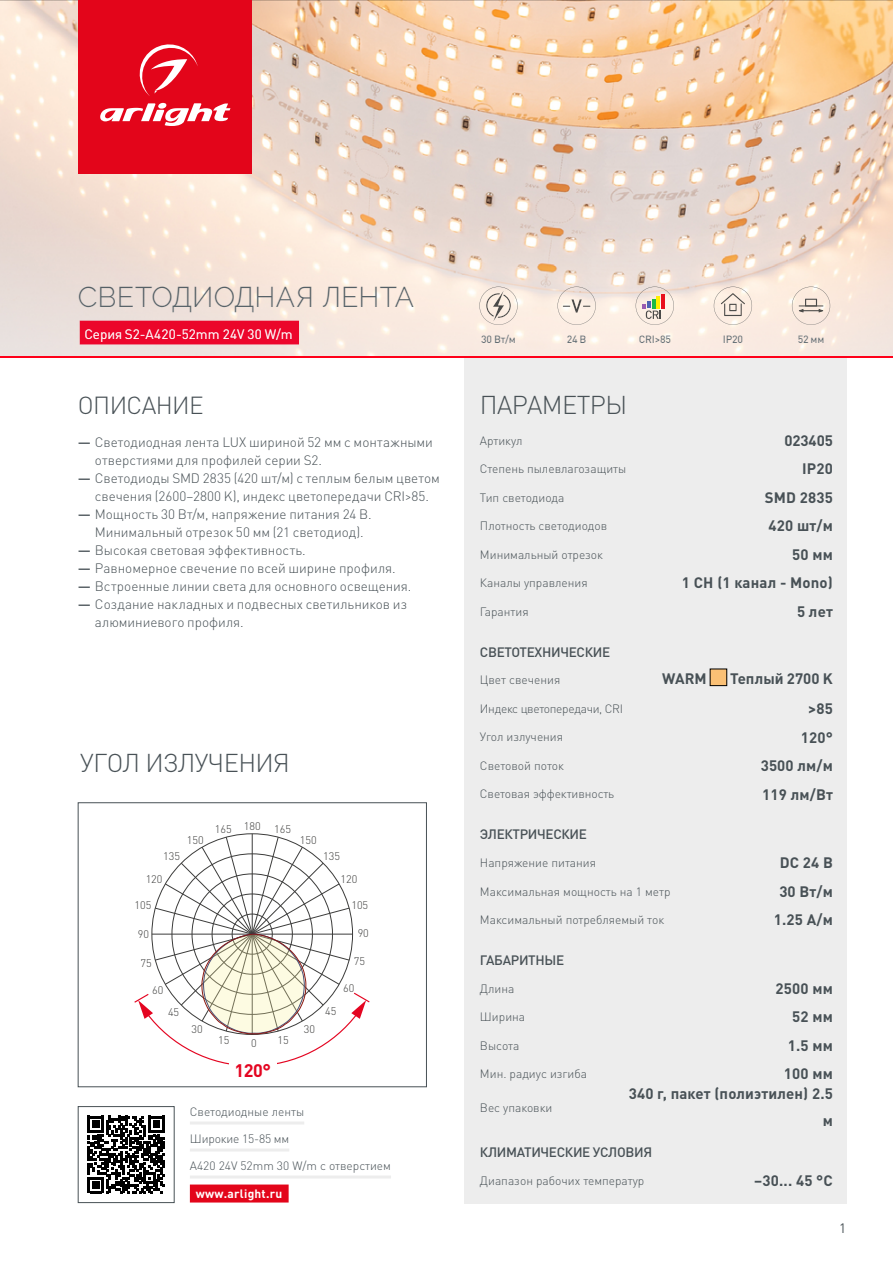
<style>
.page{position:relative;width:893px;height:1263px;background:#fff}
.page>*{position:absolute;margin:0;border:0;box-sizing:border-box;transform-origin:0 0}
.t1{font:300 28.5px "Raleway";letter-spacing:.005em;color:#485156}
.t2{font:300 25.5px "DIN Pro";letter-spacing:-.025em;color:#485156}
.t3{font:300 24.45px "DIN Pro";letter-spacing:-.025em;color:#485156}
.t4{font:700 18px "DIN Pro";color:#e40521}
.t5{font:700 15px/27px "DIN Pro";letter-spacing:.01em;color:#485156;text-align:right}
.t6{font:300 13.5px/18px "DIN Pro";color:#485156}
.t7{font:500 13.5px "DIN Pro";letter-spacing:-.025em;color:#485156}
.t8{font:13.5px "DIN Pro";letter-spacing:.005em;color:#fff}
.t9{font:13.5px "DIN Pro";color:#485156}
.t10{font:300 12px "DIN Pro";color:#485156}
.t11{font:300 12px "DIN Pro";letter-spacing:-.025em;color:#485156}
.t12{font:700 12px "DIN Pro";letter-spacing:.02em;color:#fff}
.t13{font:300 10.95px "DIN Pro";color:#3c3c3b}
.t14{font:500 10.5px "DIN Pro";letter-spacing:-.025em;color:#485156}
.s1{font-weight:500}
</style>
<div class="page">
<div style="left:464px;top:357px;width:383px;height:846px;background:#ededed"></div>
<div style="left:710px;top:669px;width:17px;height:17px;background:#fac075"></div>
<div style="left:710px;top:669px;width:17px;height:17px;border:1px solid #000"></div>
<img style="left:0;top:0;width:893px;height:195px">
<svg style="left:88px;top:1116px;width:77px;height:77px"></svg>
<div style="left:78px;top:1106px;width:96px;height:97px;border:1px solid #485156"></div>
<hr style="left:190px;top:1121px;width:114px;height:3px;background:#ededed">
<hr style="left:190px;top:1148px;width:99px;height:3px;background:#ededed">
<hr style="left:190px;top:1175px;width:201px;height:3px;background:#ededed">
<div style="left:190px;top:1184px;width:99px;height:18px;background:#e3051a"></div>
<hr style="left:252px;top:834px;width:1px;height:100px;background:#3c3c3b">
<svg style="left:134px;top:836px;width:236px;height:229px"></svg>
<div style="left:78px;top:802px;width:349px;height:285px;border:1px solid #485156"></div>
<div style="left:229px;top:1057px;width:47px;height:26px;background:#fff"></div>
<div style="left:78px;top:0;width:174px;height:174px;background:#e3051a"></div>
<svg style="left:100px;top:103px;width:130px;height:23px"></svg>
<svg style="left:139px;top:44px;width:59px;height:52px"></svg>
<svg style="left:0;top:195px;width:893px;height:162px;background:#f0d7cf"></svg>
<hr style="left:0;top:357px;width:893px;height:1px;background:#ff0019">
<h1 class="t1" style="left:78px;top:280px;width:338px">СВЕТОДИОДНАЯ ЛЕНТА</h1>
<p class="t8" style="left:84px;top:324px;width:210px">Серия S2-A420-52mm 24V 30 W/m</p>
<h3 class="t3" style="left:78px;top:388px;width:127px">ОПИСАНИЕ</h3>
<p class="t6" style="left:95px;top:432px;width:340px;text-indent:-17px"><span class="s1">—</span> Светодиодная лента LUX шириной 52 мм с монтажными отверстиями для профилей серии S2.</p>
<p class="t6" style="left:78px;top:468px;width:363px;text-align:center"><span class="s1">—</span> Светодиоды SMD 2835 (420 шт/м) с теплым белым цветом свечения (2600–2800 K), индекс цветопередачи CRI&gt;85.</p>
<p class="t6" style="left:95px;top:504px;width:278px;text-indent:-17px"><span class="s1">—</span> Мощность 30 Вт/м, напряжение питания 24 В.<br>Минимальный отрезок 50 мм (21 светодиод).</p>
<p class="t6" style="left:78px;top:540px;width:229px"><span class="s1">—</span> Высокая световая эффективность.</p>
<p class="t6" style="left:78px;top:558px;width:319px"><span class="s1">—</span> Равномерное свечение по всей ширине профиля.</p>
<p class="t6" style="left:78px;top:576px;width:335px"><span class="s1">—</span> Встроенные линии света для основного освещения.</p>
<p class="t6" style="left:95px;top:594px;width:314px;text-indent:-17px"><span class="s1">—</span> Создание накладных и подвесных светильников из алюминиевого профиля.</p>
<h2 class="t2" style="left:80px;top:745px;width:211px">УГОЛ ИЗЛУЧЕНИЯ</h2>
<p class="t13" style="left:163px;top:849px;width:18px">135</p>
<p class="t13" style="left:146px;top:871px;width:18px">120</p>
<p class="t13" style="left:135px;top:897px;width:18px">105</p>
<p class="t13" style="left:138px;top:927px;width:13px">90</p>
<p class="t13" style="left:141px;top:955px;width:13px">75</p>
<p class="t13" style="left:152px;top:982px;width:13px">60</p>
<p class="t13" style="left:168px;top:1004px;width:13px">45</p>
<p class="t13" style="left:187px;top:832px;width:18px">150</p>
<p class="t13" style="left:192px;top:1021px;width:13px">30</p>
<p class="t13" style="left:215px;top:821px;width:18px">165</p>
<p class="t13" style="left:244px;top:818px;width:18px">180</p>
<p class="t13" style="left:274px;top:822px;width:18px">165</p>
<p class="t13" style="left:218px;top:1032px;width:13px">15</p>
<p class="t13" style="left:251px;top:1036px;width:7px">0</p>
<p class="t13" style="left:277px;top:1032px;width:13px">15</p>
<h3 class="t4" style="left:234px;top:1058px;width:38px">120°</h3>
<p class="t13" style="left:300px;top:832px;width:18px">150</p>
<p class="t13" style="left:304px;top:1021px;width:13px">30</p>
<p class="t13" style="left:323px;top:849px;width:18px">135</p>
<p class="t13" style="left:340px;top:871px;width:18px">120</p>
<p class="t13" style="left:351px;top:897px;width:18px">105</p>
<p class="t13" style="left:358px;top:926px;width:13px">90</p>
<p class="t13" style="left:354px;top:954px;width:13px">75</p>
<p class="t13" style="left:343px;top:980px;width:13px">60</p>
<p class="t13" style="left:325px;top:1004px;width:13px">45</p>
<p class="t10" style="left:190px;top:1103px;width:116px">Светодиодные ленты</p>
<p class="t10" style="left:190px;top:1130px;width:101px">Широкие 15-85 мм</p>
<p class="t10" style="left:190px;top:1157px;width:203px">A420 24V 52mm 30 W/m с отверстием</p>
<p class="t12" style="left:196px;top:1185px;width:88px">www.arlight.ru</p>
<p class="t14" style="left:481px;top:332px;width:36px">30 Вт/м</p>
<p class="t14" style="left:567px;top:332px;width:21px">24 В</p>
<p class="t14" style="left:639px;top:332px;width:34px">CRI&gt;85</p>
<p class="t14" style="left:723px;top:332px;width:22px">IP20</p>
<p class="t14" style="left:798px;top:332px;width:28px">52 мм</p>
<h2 class="t2" style="left:480px;top:388px;width:149px">ПАРАМЕТРЫ</h2>
<p class="t10" style="left:480px;top:432px;width:44px">Артикул</p>
<p class="t5" style="left:784px;top:426px;width:50px">023405</p>
<p class="t10" style="left:480px;top:461px;width:148px">Степень пылевлагозащиты</p>
<p class="t5" style="left:802px;top:455px;width:32px">IP20</p>
<p class="t10" style="left:480px;top:489px;width:86px">Тип светодиода</p>
<p class="t5" style="left:765px;top:483px;width:70px">SMD 2835</p>
<p class="t10" style="left:480px;top:518px;width:129px">Плотность светодиодов</p>
<p class="t5" style="left:769px;top:512px;width:66px">420 шт/м</p>
<p class="t10" style="left:480px;top:546px;width:124px">Минимальный отрезок</p>
<p class="t5" style="left:792px;top:540px;width:42px">50 мм</p>
<p class="t10" style="left:480px;top:575px;width:109px">Каналы управления</p>
<p class="t5" style="left:682px;top:569px;width:152px">1 CH (1 канал - Mono)</p>
<p class="t10" style="left:480px;top:603px;width:50px">Гарантия</p>
<p class="t5" style="left:797px;top:597px;width:37px">5 лет</p>
<p class="t7" style="left:480px;top:642px;width:132px">СВЕТОТЕХНИЧЕСКИЕ</p>
<p class="t10" style="left:480px;top:672px;width:82px">Цвет свечения</p>
<p class="t5" style="left:662px;top:664px;width:46px">WARM</p>
<p class="t5" style="left:730px;top:664px;width:104px">Теплый 2700 K</p>
<p class="t11" style="left:480px;top:700px;width:145px">Индекс цветопередачи, CRI</p>
<p class="t5" style="left:808px;top:694px;width:26px">&gt;85</p>
<p class="t10" style="left:480px;top:729px;width:85px">Угол излучения</p>
<p class="t5" style="left:801px;top:723px;width:34px">120°</p>
<p class="t10" style="left:480px;top:757px;width:86px">Световой поток</p>
<p class="t5" style="left:761px;top:751px;width:74px">3500 лм/м</p>
<p class="t10" style="left:480px;top:786px;width:136px">Световая эффективность</p>
<p class="t5" style="left:762px;top:780px;width:72px">119 лм/Вт</p>
<p class="t7" style="left:480px;top:825px;width:109px">ЭЛЕКТРИЧЕСКИЕ</p>
<p class="t10" style="left:480px;top:854px;width:118px">Напряжение питания</p>
<p class="t5" style="left:780px;top:849px;width:55px">DC 24 В</p>
<p class="t10" style="left:480px;top:883px;width:192px">Максимальная мощность на 1 метр</p>
<p class="t5" style="left:779px;top:877px;width:55px">30 Вт/м</p>
<p class="t10" style="left:480px;top:911px;width:186px">Максимальный потребляемый ток</p>
<p class="t5" style="left:774px;top:906px;width:61px">1.25 А/м</p>
<p class="t7" style="left:480px;top:951px;width:86px">ГАБАРИТНЫЕ</p>
<p class="t10" style="left:480px;top:980px;width:36px">Длина</p>
<p class="t5" style="left:776px;top:974px;width:59px">2500 мм</p>
<p class="t10" style="left:480px;top:1009px;width:47px">Ширина</p>
<p class="t5" style="left:792px;top:1003px;width:42px">52 мм</p>
<p class="t10" style="left:480px;top:1037px;width:41px">Высота</p>
<p class="t5" style="left:788px;top:1031px;width:47px">1.5 мм</p>
<p class="t10" style="left:480px;top:1066px;width:109px">Мин. радиус изгиба</p>
<p class="t5" style="left:784px;top:1060px;width:50px">100 мм</p>
<p class="t10" style="left:480px;top:1099px;width:74px">Вес упаковки</p>
<p class="t5" style="left:629px;top:1080px;width:206px">340 г, пакет (полиэтилен) 2.5 м</p>
<p class="t7" style="left:480px;top:1143px;width:174px">КЛИМАТИЧЕСКИЕ УСЛОВИЯ</p>
<p class="t10" style="left:480px;top:1173px;width:166px">Диапазон рабочих температур</p>
<p class="t5" style="left:754px;top:1167px;width:80px">–30... 45 °C</p>
<p class="t9" style="left:839px;top:1219px;width:9px">1</p>
</div>
